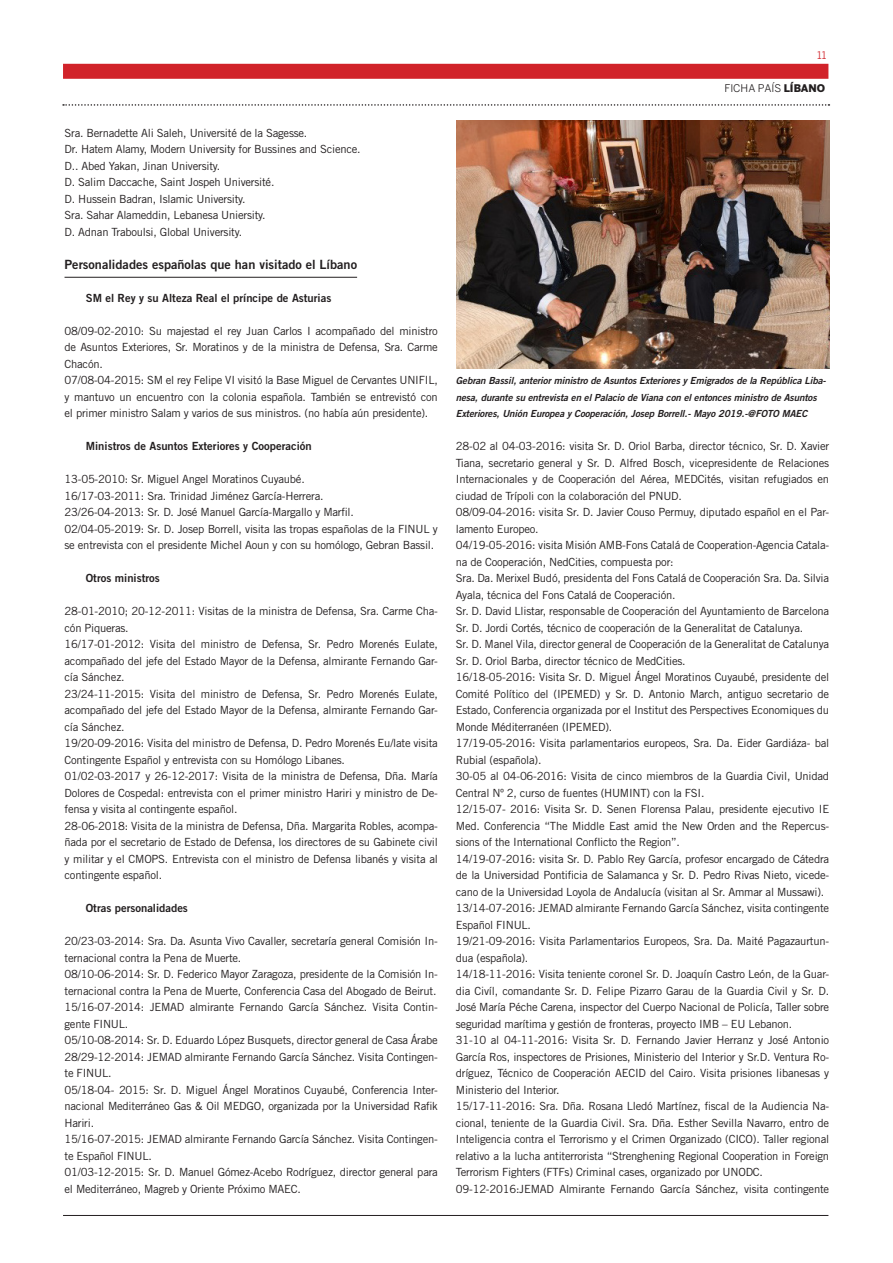
<style>
.page{position:relative;width:893px;height:1263px;background:#fff}
.page>*{position:absolute;margin:0;border:0;box-sizing:border-box;transform-origin:0 0}
.TITULO_3º_NIVEL{font:12.75px "Trade Gothic LT Std Bd 2";color:#231f20}
.TEXTO_NORMAL{font:11.25px/16.5px "Trade Gothic LT Std";letter-spacing:-.02em;color:#231f20}
.TITULO_4º_NIVEL{font:11.25px "Trade Gothic LT Std Bd 2";color:#231f20}
.t1{font:10.5px "Benton Sans";color:#231f20}
.t2{font:10.5px "Benton Sans";color:#d1232a}
.TEXTO_PIE_DE_FOTO{font:9.75px/16.5px "Trade Gothic LT Std Bd 2 Obl";letter-spacing:-.01em;color:#231f20}
.s1{font-weight:900}
</style>
<div class="page">
<div style="left:63px;top:64px;width:765px;height:15px;background:#d1232a"></div>
<hr style="left:63px;top:1215px;width:765px;height:1px;background:#231f20">
<svg style="left:63px;top:104px;width:766px;height:2px"></svg>
<hr style="left:65px;top:277px;width:292px;height:1px;background:#231f20">
<img style="left:456px;top:120px;width:374px;height:249px">
<p class="TEXTO_NORMAL" style="left:65px;top:124px;width:244px">Sra. Bernadette Ali Saleh, Université de la Sagesse.</p>
<p class="TEXTO_NORMAL" style="left:65px;top:141px;width:298px">Dr. Hatem Alamy, Modern University for Bussines and Science.</p>
<p class="TEXTO_NORMAL" style="left:65px;top:157px;width:157px">D.. Abed Yakan, Jinan University.</p>
<p class="TEXTO_NORMAL" style="left:65px;top:174px;width:211px">D. Salim Daccache, Saint Jospeh Université.</p>
<p class="TEXTO_NORMAL" style="left:65px;top:190px;width:183px">D. Hussein Badran, Islamic University.</p>
<p class="TEXTO_NORMAL" style="left:65px;top:207px;width:203px">Sra. Sahar Alameddin, Lebanesa Uniersity.</p>
<p class="TEXTO_NORMAL" style="left:65px;top:223px;width:179px">D. Adnan Traboulsi, Global University.</p>
<p class="TITULO_3º_NIVEL" style="left:65px;top:256px;width:294px">Personalidades españolas que han visitado el Líbano</p>
<p class="TITULO_4º_NIVEL" style="left:86px;top:291px;width:247px">SM el Rey y su Alteza Real el príncipe de Asturias</p>
<p class="TEXTO_NORMAL" style="left:65px;top:322px;width:375px;text-align:justify">08/09-02-2010: Su majestad el rey Juan Carlos I acompañado del ministro de Asuntos Exteriores, Sr. Moratinos y de la ministra de Defensa, Sra. Carme Chacón.</p>
<p class="TEXTO_NORMAL" style="left:65px;top:372px;width:375px;text-align:justify">07/08-04-2015: SM el rey Felipe VI visitó la Base Miguel de Cervantes UNIFIL, y mantuvo un encuentro con la colonia española. También se entrevistó con el primer ministro Salam y varios de sus ministros. (no había aún presidente).</p>
<p class="TITULO_4º_NIVEL" style="left:86px;top:439px;width:227px">Ministros de Asuntos Exteriores y Cooperación</p>
<p class="TEXTO_NORMAL" style="left:65px;top:471px;width:242px">13-05-2010: Sr. Miguel Angel Moratinos Cuyaubé.</p>
<p class="TEXTO_NORMAL" style="left:65px;top:487px;width:260px">16/17-03-2011: Sra. Trinidad Jiménez García-Herrera.</p>
<p class="TEXTO_NORMAL" style="left:65px;top:504px;width:291px">23/26-04-2013: Sr. D. José Manuel García-Margallo y Marfil.</p>
<p class="TEXTO_NORMAL" style="left:65px;top:520px;width:375px">02/04-05-2019: Sr. D. Josep Borrell, visita las tropas españolas de la FINUL y se entrevista con el presidente Michel Aoun y con su homólogo, Gebran Bassil.</p>
<p class="TITULO_4º_NIVEL" style="left:86px;top:571px;width:76px">Otros ministros</p>
<p class="TEXTO_NORMAL" style="left:65px;top:603px;width:375px">28-01-2010; 20-12-2011: Visitas de la ministra de Defensa, Sra. Carme Cha&shy;cón Piqueras.</p>
<p class="TEXTO_NORMAL" style="left:65px;top:636px;width:375px;text-align:justify">16/17-01-2012: Visita del ministro de Defensa, Sr. Pedro Morenés Eulate, acompañado del jefe del Estado Mayor de la Defensa, almirante Fernando Gar&shy;cía Sánchez.</p>
<p class="TEXTO_NORMAL" style="left:65px;top:685px;width:375px;text-align:justify">23/24-11-2015: Visita del ministro de Defensa, Sr. Pedro Morenés Eulate, acompañado del jefe del Estado Mayor de la Defensa, almirante Fernando Gar&shy;cía Sánchez.</p>
<p class="TEXTO_NORMAL" style="left:65px;top:735px;width:375px">19/20-09-2016: Visita del ministro de Defensa, D. Pedro Morenés Eu/late visita<br>Contingente Español y entrevista con su Homólogo Libanes.</p>
<p class="TEXTO_NORMAL" style="left:65px;top:768px;width:375px;text-align:justify">01/02-03-2017 y 26-12-2017: Visita de la ministra de Defensa, Dña. María Dolores de Cospedal: entrevista con el primer ministro Hariri y ministro de De&shy;fensa y visita al contingente español.</p>
<p class="TEXTO_NORMAL" style="left:65px;top:817px;width:375px;text-align:justify">28-06-2018: Visita de la ministra de Defensa, Dña. Margarita Robles, acompa&shy;ñada por el secretario de Estado de Defensa, los directores de su Gabinete civil y militar y el CMOPS. Entrevista con el ministro de Defensa libanés y visita al contingente español.</p>
<p class="TITULO_4º_NIVEL" style="left:86px;top:901px;width:104px">Otras personalidades</p>
<p class="TEXTO_NORMAL" style="left:65px;top:933px;width:375px">20/23-03-2014: Sra. Da. Asunta Vivo Cavaller, secretaría general Comisión In&shy;ternacional contra la Pena de Muerte.</p>
<p class="TEXTO_NORMAL" style="left:65px;top:966px;width:375px">08/10-06-2014: Sr. D. Federico Mayor Zaragoza, presidente de la Comisión In&shy;ternacional contra la Pena de Muerte, Conferencia Casa del Abogado de Beirut.</p>
<p class="TEXTO_NORMAL" style="left:65px;top:999px;width:375px">15/16-07-2014: JEMAD almirante Fernando García Sánchez. Visita Contin&shy;gente FINUL.</p>
<p class="TEXTO_NORMAL" style="left:65px;top:1032px;width:375px">05/10-08-2014: Sr. D. Eduardo López Busquets, director general de Casa Árabe</p>
<p class="TEXTO_NORMAL" style="left:65px;top:1048px;width:375px">28/29-12-2014: JEMAD almirante Fernando García Sánchez. Visita Contingen&shy;te FINUL.</p>
<p class="TEXTO_NORMAL" style="left:65px;top:1081px;width:375px;text-align:justify">05/18-04- 2015: Sr. D. Miguel Ángel Moratinos Cuyaubé, Conferencia Inter&shy;nacional Mediterráneo Gas &amp; Oil MEDGO, organizada por la Universidad Rafik Hariri.</p>
<p class="TEXTO_NORMAL" style="left:65px;top:1131px;width:375px">15/16-07-2015: JEMAD almirante Fernando García Sánchez. Visita Contingen&shy;te Español FINUL.</p>
<p class="TEXTO_NORMAL" style="left:65px;top:1164px;width:375px">01/03-12-2015: Sr. D. Manuel Gómez-Acebo Rodríguez, director general para el Mediterráneo, Magreb y Oriente Próximo MAEC.</p>
<p class="t2" style="left:817px;top:49px;width:11px">11</p>
<p class="t1" style="left:724px;top:82px;width:102px">FICHA PAÍS <span class="s1">LÍBANO</span></p>
<p class="TEXTO_PIE_DE_FOTO" style="left:456px;top:372px;width:372px">Gebran Bassil, anterior ministro de Asuntos Exteriores y Emigrados de la República Liba&shy;nesa, durante su entrevista en el Palacio de Viana con el entonces ministro de Asuntos<br>Exteriores, Unión Europea y Cooperación, Josep Borrell.- Mayo 2019.-@FOTO MAEC</p>
<p class="TEXTO_NORMAL" style="left:456px;top:438px;width:375px;text-align:justify">28-02 al 04-03-2016: visita Sr. D. Oriol Barba, director técnico, Sr. D. Xavier Tiana, secretario general y Sr. D. Alfred Bosch, vicepresidente de Relaciones Internacionales y de Cooperación del Aérea, MEDCités, visitan refugiados en ciudad de Trípoli con la colaboración del PNUD.</p>
<p class="TEXTO_NORMAL" style="left:456px;top:504px;width:375px">08/09-04-2016: visita Sr. D. Javier Couso Permuy, diputado español en el Par&shy;lamento Europeo.</p>
<p class="TEXTO_NORMAL" style="left:456px;top:537px;width:375px">04/19-05-2016: visita Misión AMB-Fons Catalá de Cooperation-Agencia Catala&shy;na de Cooperación, NedCities, compuesta por:</p>
<p class="TEXTO_NORMAL" style="left:456px;top:570px;width:375px">Sra. Da. Merixel Budó, presidenta del Fons Catalá de Cooperación Sra. Da. Silvia<br>Ayala, técnica del Fons Catalá de Cooperación.</p>
<p class="TEXTO_NORMAL" style="left:456px;top:603px;width:375px">Sr. D. David Llistar, responsable de Cooperación del Ayuntamiento de Barcelona<br>Sr. D. Jordi Cortés, técnico de cooperación de la Generalitat de Catalunya.</p>
<p class="TEXTO_NORMAL" style="left:456px;top:636px;width:375px">Sr. D. Manel Vila, director general de Cooperación de la Generalitat de Catalunya<br>Sr. D. Oriol Barba, director técnico de MedCities.</p>
<p class="TEXTO_NORMAL" style="left:456px;top:669px;width:375px;text-align:justify">16/18-05-2016: Visita Sr. D. Miguel Ángel Moratinos Cuyaubé, presidente del Comité Político del (IPEMED) y Sr. D. Antonio March, antiguo secretario de Estado, Conferencia organizada por el Institut des Perspectives Economiques du Monde Méditerranéen (IPEMED).</p>
<p class="TEXTO_NORMAL" style="left:456px;top:735px;width:375px">17/19-05-2016: Visita parlamentarios europeos, Sra. Da. Eider Gardiáza- bal<br>Rubial (española).</p>
<p class="TEXTO_NORMAL" style="left:456px;top:768px;width:375px">30-05 al 04-06-2016: Visita de cinco miembros de la Guardia Civil, Unidad<br>Central Nº 2, curso de fuentes (HUMINT) con la FSI.</p>
<p class="TEXTO_NORMAL" style="left:456px;top:801px;width:375px;text-align:justify">12/15-07- 2016: Visita Sr. D. Senen Florensa Palau, presidente ejecutivo IE Med. Conferencia “The Middle East amid the New Orden and the Repercus&shy;sions of the International Conflicto the Region”.</p>
<p class="TEXTO_NORMAL" style="left:456px;top:850px;width:375px;text-align:justify">14/19-07-2016: visita Sr. D. Pablo Rey García, profesor encargado de Cátedra de la Universidad Pontificia de Salamanca y Sr. D. Pedro Rivas Nieto, vicede&shy;cano de la Universidad Loyola de Andalucía (visitan al Sr. Ammar al Mussawi).</p>
<p class="TEXTO_NORMAL" style="left:456px;top:900px;width:375px">13/14-07-2016: JEMAD almirante Fernando García Sánchez, visita contingente<br>Español FINUL.</p>
<p class="TEXTO_NORMAL" style="left:456px;top:933px;width:375px">19/21-09-2016: Visita Parlamentarios Europeos, Sra. Da. Maité Pagazaurtun&shy;dua (española).</p>
<p class="TEXTO_NORMAL" style="left:456px;top:966px;width:375px;text-align:justify">14/18-11-2016: Visita teniente coronel Sr. D. Joaquín Castro León, de la Guar&shy;dia Civíl, comandante Sr. D. Felipe Pizarro Garau de la Guardia Civil y Sr. D.<br>José María Péche Carena, inspector del Cuerpo Nacional de Policía, Taller sobre seguridad marítima y gestión de fronteras, proyecto IMB – EU Lebanon.</p>
<p class="TEXTO_NORMAL" style="left:456px;top:1032px;width:375px;text-align:justify">31-10 al 04-11-2016: Visita Sr. D. Fernando Javier Herranz y José Antonio García Ros, inspectores de Prisiones, Ministerio del Interior y Sr.D. Ventura Ro&shy;dríguez, Técnico de Cooperación AECID del Cairo. Visita prisiones libanesas y Ministerio del Interior.</p>
<p class="TEXTO_NORMAL" style="left:456px;top:1098px;width:375px;text-align:justify">15/17-11-2016: Sra. Dña. Rosana Lledó Martínez, fiscal de la Audiencia Na&shy;cional, teniente de la Guardia Civil. Sra. Dña. Esther Sevilla Navarro, entro de Inteligencia contra el Terrorismo y el Crimen Organizado (CICO). Taller regional relativo a la lucha antiterrorista “Strenghening Regional Cooperation in Foreign Terrorism Fighters (FTFs) Criminal cases, organizado por UNODC.</p>
<p class="TEXTO_NORMAL" style="left:456px;top:1180px;width:375px">09-12-2016:JEMAD Almirante Fernando García Sánchez, visita contingente</p>
</div>
